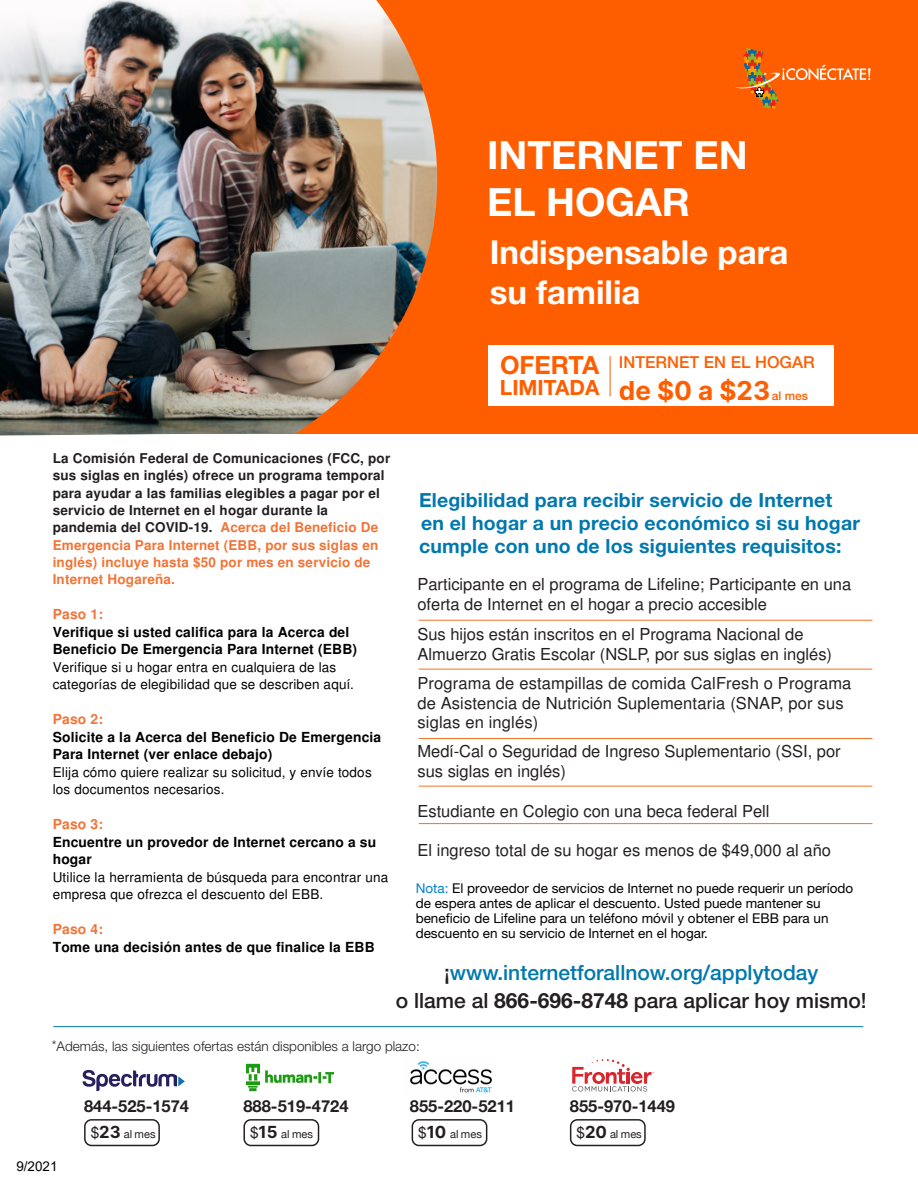
<style>
.page{position:relative;width:918px;height:1188px;background:#fff}
.page>*{position:absolute;margin:0;border:0;box-sizing:border-box;transform-origin:0 0}
.t1{font:700 39px/46.8px "Helvetica Neue LT Std";color:#fff}
.t2{font:700 33px/39.6px "Helvetica Neue LT Std";color:#fff}
.t3{font:700 26.1px "Inter";color:#ff5e00}
.t4{font:700 25.2px "Helvetica Neue LT Std";color:#ff5e00}
.t5{font:500 21px/27.3px "Helvetica Neue LT Std";color:#0078ae;text-align:center}
.t6{font:700 21px "Helvetica Neue LT Std";color:#ff5e00}
.Tab{font:700 19.5px/23.4px "Helvetica Neue LT Std";letter-spacing:.01em;color:#0078ae}
.Tab-2{font:16.5px/19.8px "Free Sans";color:#231f20}
.t7{font:700 16.5px "Helvetica Neue";color:#231f20}
.t8{font:500 16.5px "Helvetica Neue LT Std";color:#ff5e00}
.t9{font:700 13.8px/17.7px "Free Sans";letter-spacing:.015em;color:#000}
.t10{font:700 13.5px/17.2px "Free Sans";letter-spacing:.015em;color:#231f20}
.t11{font:13.5px/17.2px "Free Sans";letter-spacing:.015em;color:#000}
.Tab-3{font:13.5px/14.9px "Helvetica Neue LT Std";color:#000}
.Tab-4{font:300 13.5px "Helvetica Neue LT Std";color:#231f20}
.t12{font:13.5px "Arial";color:#000}
.t13{font:11.1px "Helvetica Neue";color:#231f20}
.s1{color:#f27437}
.s2{font-family:"Helvetica Neue LT Std";font-weight:500;font-size:12px}
.s3{color:#0083ca}
.s4{color:#231f20}
.s5{font-weight:700;color:#231f20}
.s6{font-size:15.3px}
.s7{font-family:"Inter";font-weight:700;font-size:16.65px}
</style>
<div class="page">
<hr style="left:53px;top:1026px;width:810px;height:1px;background:#0078ae">
<hr style="left:419px;top:669px;width:453px;height:1px;background:#f36e21">
<hr style="left:419px;top:786px;width:453px;height:1px;background:#f36e21">
<hr style="left:419px;top:738px;width:453px;height:1px;background:#f36e21">
<hr style="left:419px;top:823px;width:453px;height:1px;background:#f36e21">
<svg style="left:83px;top:1070px;width:102px;height:21px"></svg>
<img style="left:246px;top:1063px;width:88px;height:29px">
<img style="left:410px;top:1061px;width:82px;height:32px">
<svg style="left:572px;top:1059px;width:82px;height:33px"></svg>
<div style="left:84px;top:1119px;width:76px;height:27px;border:1px solid #231f20;border-radius:7px"></div>
<div style="left:243px;top:1119px;width:76px;height:27px;border:1px solid #231f20;border-radius:7px"></div>
<div style="left:412px;top:1119px;width:75px;height:27px;border:1px solid #231f20;border-radius:7px"></div>
<div style="left:570px;top:1119px;width:76px;height:27px;border:1px solid #231f20;border-radius:7px"></div>
<hr style="left:419px;top:620px;width:453px;height:1px;background:#f36e21">
<div style="left:0;top:0;width:918px;height:434px;background:#ff5e00"></div>
<img style="left:0;top:0;width:438px;height:436px">
<div style="left:489px;top:345px;width:345px;height:61px;background:#fff"></div>
<hr style="left:610px;top:356px;width:1px;height:40px;background:#ff5e00">
<svg style="left:735px;top:48px;width:135px;height:60px"></svg>
<h1 class="t1" style="left:487px;top:131px;width:262px">INTERNET EN<br>EL HOGAR</h1>
<h2 class="t2" style="left:490px;top:232px;width:300px">Indispensable para su familia</h2>
<p class="t10" style="left:53px;top:450px;width:339px">La Comisión Federal de Comunicaciones (FCC, por sus siglas en inglés) ofrece un programa temporal para ayudar a las familias elegibles a pagar por el servicio de Internet en el hogar durante la pandemia del COVID-19. <span class="s1">Acerca del Beneficio De Emergencia Para Internet (EBB, por sus siglas en inglés) incluye hasta $50 por mes en servicio de Internet Hogareña.</span></p>
<p class="t9" style="left:53px;top:606px;width:306px"><span class="s1">Paso 1:<br></span>Verifique si usted califica para la Acerca del<br>Beneficio De Emergencia Para Internet (EBB)</p>
<p class="t11" style="left:53px;top:659px;width:303px">Verifique si u hogar entra en cualquiera de las categorías de elegibilidad que se describen aquí.</p>
<p class="t9" style="left:53px;top:711px;width:330px"><span class="s1">Paso 2:<br></span>Solicite a la Acerca del Beneficio De Emergencia<br>Para Internet (ver enlace debajo)</p>
<p class="t11" style="left:53px;top:764px;width:321px">Elija cómo quiere realizar su solicitud, y envíe todos los documentos necesarios.</p>
<p class="t9" style="left:53px;top:816px;width:325px"><span class="s1">Paso 3:<br></span>Encuentre un provedor de Internet cercano a su hogar</p>
<p class="t11" style="left:53px;top:869px;width:337px">Utilice la herramienta de búsqueda para encontrar una empresa que ofrezca el descuento del EBB.</p>
<p class="t9" style="left:53px;top:921px;width:324px"><span class="s1">Paso 4:<br></span>Tome una decisión antes de que finalice la EBB</p>
<h3 class="t4" style="left:500px;top:350px;width:101px">OFERTA</h3>
<p class="t6" style="left:500px;top:375px;width:101px">LIMITADA</p>
<p class="t8" style="left:619px;top:353px;width:197px">INTERNET EN EL HOGAR</p>
<h3 class="t3" style="left:619px;top:372px;width:191px">de $0 a $23 <span class="s2">al mes</span></h3>
<p class="Tab" style="left:419px;top:488px;width:442px">Elegibilidad para recibir servicio de Internet en el hogar a un precio económico si su hogar cumple con uno de los siguientes requisitos:</p>
<p class="Tab-2" style="left:417px;top:575px;width:435px">Participante en el programa de Lifeline; Participante en una oferta de Internet en el hogar a precio accesible</p>
<p class="Tab-2" style="left:417px;top:625px;width:416px">Sus hijos están inscritos en el Programa Nacional de<br>Almuerzo Gratis Escolar (NSLP, por sus siglas en inglés)</p>
<p class="Tab-2" style="left:417px;top:674px;width:436px">Programa de estampillas de comida CalFresh o Programa de Asistencia de Nutrición Suplementaria (SNAP, por sus siglas en inglés)</p>
<p class="Tab-2" style="left:417px;top:743px;width:425px">Medí-Cal o Seguridad de Ingreso Suplementario (SSI, por sus siglas en inglés)</p>
<p class="Tab-2" style="left:417px;top:802px;width:354px">Estudiante en Colegio con una beca federal Pell</p>
<p class="Tab-2" style="left:417px;top:842px;width:415px">El ingreso total de su hogar es menos de $49,000 al año</p>
<p class="Tab-3" style="left:416px;top:881px;width:439px"><span class="s3">Nota:</span> El proveedor de servicios de Internet no puede requerir un período de espera antes de aplicar el descuento. Usted puede mantener su beneficio de Lifeline para un teléfono móvil y obtener el EBB para un descuento en su servicio de Internet en el hogar.</p>
<p class="t5" style="left:396px;top:959px;width:472px"><span class="s4">¡</span>www.internetforallnow.org/applytoday<br><span class="s4">o llame al</span> <span class="s5">866-696-8748</span> <span class="s4">para aplicar hoy mismo!</span></p>
<p class="Tab-4" style="left:52px;top:1038px;width:370px">*Además, las siguientes ofertas están disponibles a largo plazo:</p>
<p class="t7" style="left:84px;top:1093px;width:107px">844-525-1574</p>
<p class="t7" style="left:243px;top:1093px;width:107px">888-519-4724</p>
<p class="t7" style="left:410px;top:1093px;width:107px">855-220-5211</p>
<p class="t7" style="left:570px;top:1093px;width:107px">855-970-1449</p>
<p class="t13" style="left:91px;top:1126px;width:66px"><span class="s6">$</span><span class="s7">23</span> al mes</p>
<p class="t13" style="left:250px;top:1126px;width:64px"><span class="s6">$</span><span class="s7">15</span> al mes</p>
<p class="t13" style="left:418px;top:1126px;width:65px"><span class="s6">$</span><span class="s7">10</span> al mes</p>
<p class="t13" style="left:577px;top:1126px;width:67px"><span class="s6">$</span><span class="s7">20</span> al mes</p>
<p class="t12" style="left:16px;top:1157px;width:43px">9/2021</p>
</div>
